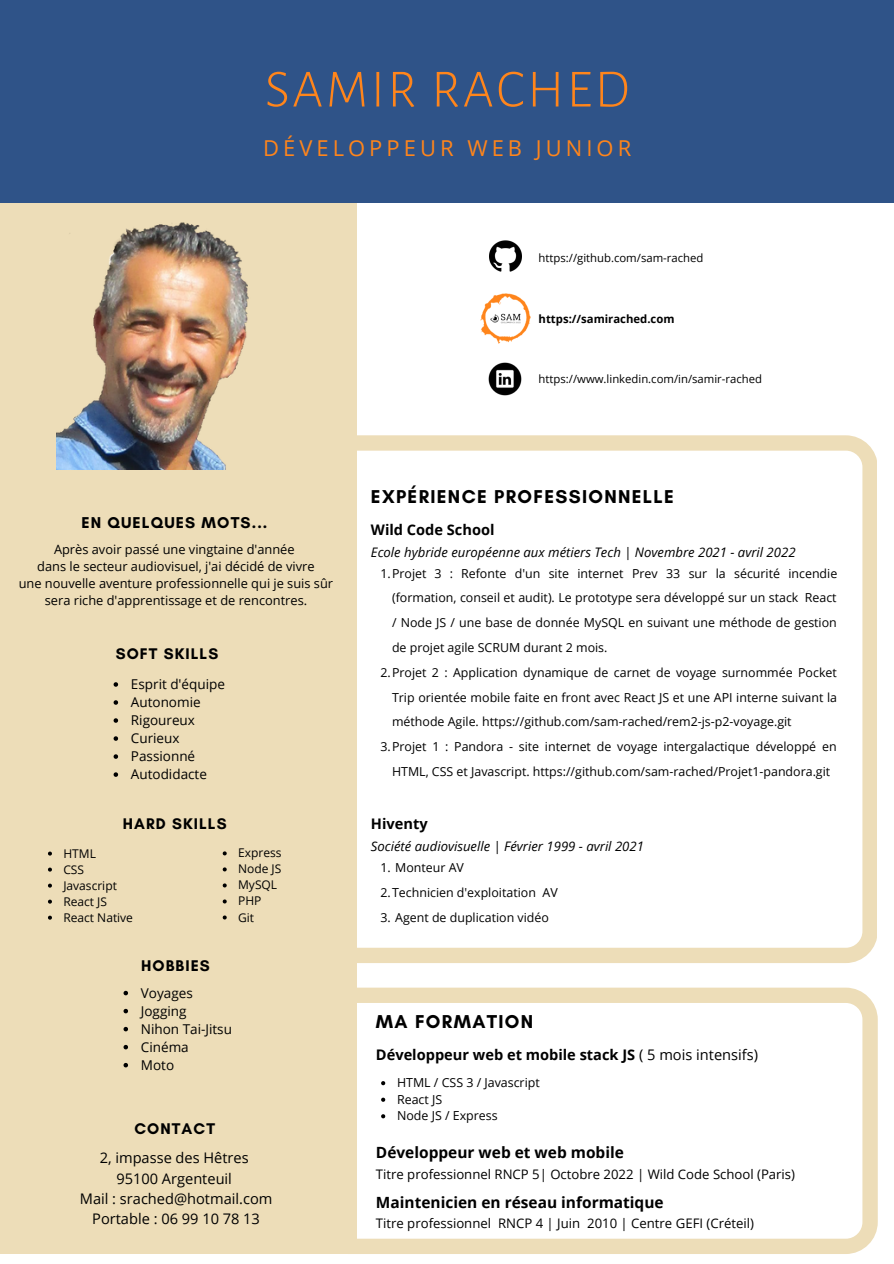
<style>
.page{position:relative;width:894px;height:1264px;background:#fff}
.page>*{position:absolute;margin:0;border:0;box-sizing:border-box;transform-origin:0 0}
.t1{font:300 54px "Alegreya Sans SC";letter-spacing:.05em;color:#ff851b}
.t2{font:21.9px "Open Sans";letter-spacing:.185em;color:#ff851b}
.t3{font:700 18.9px "Glacial Indifference";letter-spacing:.07em;color:#000}
.t4{font:700 16.05px "Glacial Indifference";letter-spacing:.07em;color:#000}
.t5{font:700 15.75px "Glacial Indifference";letter-spacing:.07em;color:#000}
.t6{font:700 15.45px "Open Sans";color:#000}
.t7{font:14.55px/20.2px "Open Sans";color:#000;text-align:center}
.t8{font:700 14.55px "Open Sans";color:#000}
.t9{font:13.5px/18px "Open Sans";color:#000}
.t10{font:13.2px "Open Sans";color:#000}
.t11{font:italic 13.05px "Open Sans";color:#000}
.t12{font:12.75px/17.1px "Open Sans";color:#000;text-align:center}
.t13{font:12.45px/16.5px "Open Sans";color:#000}
.t14{font:12px/16px "Open Sans";color:#000}
.t15{font:11.25px "Open Sans";color:#000}
.t16{font:700 11.25px "Open Sans";color:#000}
.s1{font-weight:400}
</style>
<div class="page">
<div style="left:0;top:34px;width:356px;height:1219px;background:#edddb8"></div>
<div style="left:0;top:0;width:893px;height:203px;background:#2f5388"></div>
<img style="left:489px;top:240px;width:32px;height:32px">
<img style="left:488px;top:362px;width:34px;height:34px">
<svg style="left:356px;top:435px;width:520px;height:528px"></svg>
<svg style="left:356px;top:987px;width:521px;height:266px"></svg>
<img style="left:56px;top:222px;width:193px;height:247px">
<img style="left:480px;top:293px;width:51px;height:51px">
<svg style="left:48px;top:851px;width:4px;height:4px"></svg>
<svg style="left:48px;top:867px;width:4px;height:4px"></svg>
<svg style="left:48px;top:883px;width:4px;height:4px"></svg>
<svg style="left:48px;top:899px;width:4px;height:4px"></svg>
<svg style="left:48px;top:915px;width:4px;height:4px"></svg>
<svg style="left:381px;top:1081px;width:4px;height:4px"></svg>
<svg style="left:381px;top:1097px;width:4px;height:4px"></svg>
<svg style="left:381px;top:1114px;width:4px;height:4px"></svg>
<svg style="left:113px;top:682px;width:5px;height:4px"></svg>
<svg style="left:113px;top:700px;width:5px;height:4px"></svg>
<svg style="left:113px;top:718px;width:5px;height:4px"></svg>
<svg style="left:113px;top:736px;width:5px;height:4px"></svg>
<svg style="left:113px;top:754px;width:5px;height:4px"></svg>
<svg style="left:113px;top:772px;width:5px;height:4px"></svg>
<svg style="left:223px;top:851px;width:4px;height:4px"></svg>
<svg style="left:223px;top:867px;width:4px;height:4px"></svg>
<svg style="left:223px;top:883px;width:4px;height:4px"></svg>
<svg style="left:223px;top:899px;width:4px;height:4px"></svg>
<svg style="left:223px;top:915px;width:4px;height:4px"></svg>
<svg style="left:123px;top:990px;width:5px;height:5px"></svg>
<svg style="left:123px;top:1008px;width:5px;height:5px"></svg>
<svg style="left:123px;top:1026px;width:5px;height:5px"></svg>
<svg style="left:123px;top:1044px;width:5px;height:5px"></svg>
<svg style="left:123px;top:1062px;width:5px;height:5px"></svg>
<h1 class="t1" style="left:265px;top:63px;width:366px">SAMIR RACHED</h1>
<h2 class="t2" style="left:263px;top:132px;width:369px">DÉVELOPPEUR WEB JUNIOR</h2>
<p class="t15" style="left:538px;top:250px;width:166px">https://github.com/sam-rached</p>
<p class="t16" style="left:538px;top:311px;width:137px">https://samirached.com</p>
<p class="t15" style="left:538px;top:371px;width:225px">https://www.linkedin.com/in/samir-rached</p>
<p class="t4" style="left:81px;top:512px;width:187px">EN QUELQUES MOTS...</p>
<p class="t12" style="left:19px;top:540px;width:316px">Après avoir passé une vingtaine d'année<br>dans le secteur audiovisuel, j'ai décidé de vivre<br>une nouvelle aventure professionnelle qui je suis sûr sera riche d'apprentissage et de rencontres.</p>
<p class="t5" style="left:116px;top:643px;width:104px">SOFT SKILLS</p>
<p class="t9" style="left:131px;top:674px;width:96px">Esprit d'équipe<br>Autonomie<br>Rigoureux<br>Curieux<br>Passionné<br>Autodidacte</p>
<p class="t5" style="left:123px;top:813px;width:105px">HARD SKILLS</p>
<p class="t14" style="left:63px;top:844px;width:71px">HTML<br>CSS<br>Javascript<br>React JS<br>React Native</p>
<p class="t14" style="left:238px;top:844px;width:45px">Express<br>Node JS<br>MySQL<br>PHP<br>Git</p>
<p class="t5" style="left:141px;top:955px;width:70px">HOBBIES</p>
<p class="t9" style="left:141px;top:983px;width:93px">Voyages<br>Jogging<br>Nihon Tai-Jitsu<br>Cinéma<br>Moto</p>
<p class="t5" style="left:134px;top:1119px;width:82px">CONTACT</p>
<p class="t7" style="left:80px;top:1147px;width:194px">2, impasse des Hêtres<br>95100 Argenteuil<br>Mail : srached@hotmail.com<br>Portable : 06 99 10 78 13</p>
<h3 class="t3" style="left:371px;top:484px;width:304px">EXPÉRIENCE PROFESSIONNELLE</h3>
<p class="t8" style="left:371px;top:519px;width:125px">Wild Code School</p>
<p class="t11" style="left:371px;top:543px;width:426px">Ecole hybride européenne aux métiers Tech | Novembre 2021 - avril 2022</p>
<p class="t13" style="left:380px;top:564px;width:458px">1.Projet 3 : Refonte d'un site internet Prev 33 sur la sécurité incendie</p>
<p class="t13" style="left:392px;top:589px;width:446px">(formation, conseil et audit). Le prototype sera développé sur un stack React</p>
<p class="t13" style="left:392px;top:614px;width:446px">/ Node JS / une base de donnée MySQL en suivant une méthode de gestion</p>
<p class="t13" style="left:392px;top:639px;width:217px">de projet agile SCRUM durant 2 mois.</p>
<p class="t13" style="left:380px;top:663px;width:458px">2.Projet 2 : Application dynamique de carnet de voyage surnommée Pocket</p>
<p class="t13" style="left:392px;top:688px;width:446px">Trip orientée mobile faite en front avec React JS et une API interne suivant la</p>
<p class="t13" style="left:392px;top:713px;width:401px">méthode Agile. https://github.com/sam-rached/rem2-js-p2-voyage.git</p>
<p class="t13" style="left:380px;top:738px;width:457px">3.Projet 1 : Pandora - site internet de voyage intergalactique développé en</p>
<p class="t13" style="left:392px;top:763px;width:439px">HTML, CSS et Javascript. https://github.com/sam-rached/Projet1-pandora.git</p>
<p class="t8" style="left:371px;top:814px;width:58px">Hiventy</p>
<p class="t11" style="left:371px;top:837px;width:274px">Société audiovisuelle | Février 1999 - avril 2021</p>
<p class="t13" style="left:380px;top:854px;width:179px;line-height:24.8px">1. Monteur AV<br>2.Technicien d'exploitation AV</p>
<p class="t13" style="left:380px;top:908px;width:170px">3. Agent de duplication vidéo</p>
<h3 class="t3" style="left:376px;top:1009px;width:159px">MA FORMATION</h3>
<p class="t8" style="left:376px;top:1044px;width:383px">Développeur web et mobile stack JS <span class="s1">( 5 mois intensifs)</span></p>
<p class="t13" style="left:397px;top:1074px;width:144px">HTML / CSS 3 / Javascript<br>React JS<br>Node JS / Express</p>
<p class="t6" style="left:376px;top:1141px;width:249px">Développeur web et web mobile</p>
<p class="t10" style="left:376px;top:1164px;width:420px">Titre professionnel RNCP 5| Octobre 2022 | Wild Code School (Paris)</p>
<p class="t6" style="left:376px;top:1191px;width:289px">Maintenicien en réseau informatique</p>
<p class="t10" style="left:376px;top:1214px;width:379px">Titre professionnel RNCP 4 | Juin 2010 | Centre GEFI (Créteil)</p>
</div>
